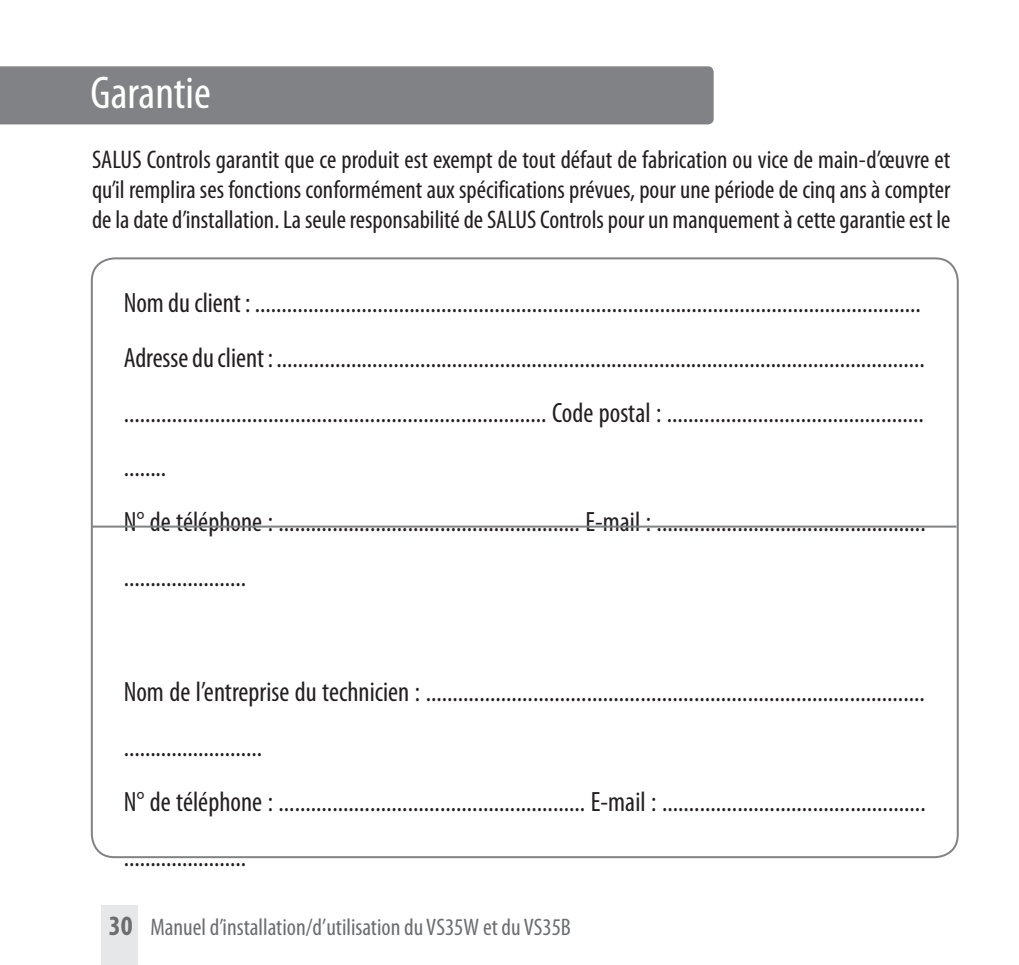
<style>
.page{position:relative;width:1019px;height:965px;background:#fff}
.page>*{position:absolute;margin:0;border:0;box-sizing:border-box;transform-origin:0 0}
.t1{font:condensed 46px "Myriad Pro";color:#fff}
.t2{font:condensed 28px/54.8px "Myriad Pro";color:#231f20}
.t3{font:condensed 25.6px/30px "Myriad Pro";color:#231f20;text-align:justify}
.t4{font:condensed 24px "Myriad Pro";color:#6c6d70}
.s1{font-weight:700;font-size:28px}
</style>
<div class="page">
<hr style="left:92px;top:525px;width:864px;height:2px;background:#808285">
<div style="left:0;top:66px;width:713px;height:58px;background:#808285"></div>
<div style="left:102px;top:905px;width:36px;height:59px;background:#e6e7e9"></div>
<h1 class="t1" style="left:90px;top:65px;width:122px">Garantie</h1>
<p class="t3" style="left:92px;top:144px;width:859px">SALUS Controls garantit que ce produit est exempt de tout défaut de fabrication ou vice de main-d’œuvre et qu’il remplira ses fonctions conformément aux spécifications prévues, pour une période de cinq ans à compter de la date d’installation. La seule responsabilité de SALUS Controls pour un manquement à cette garantie est le</p>
<p class="t2" style="left:124px;top:275px;width:803px">Nom du client : .............................................................................................................................<br>Adresse du client : .......................................................................................................................... ............................................................................... Code postal : ................................................ ........<br>N° de téléphone : ........................................................ E-mail : .................................................. .......................</p>
<p class="t2" style="left:124px;top:664px;width:803px">Nom de l’entreprise du technicien : ............................................................................................. ..........................<br>N° de téléphone : ......................................................... E-mail : ................................................. .......................</p>
<p class="t4" style="left:109px;top:912px;width:463px"><span class="s1">30</span> Manuel d’installation/d’utilisation du VS35W et du VS35B</p>
</div>
